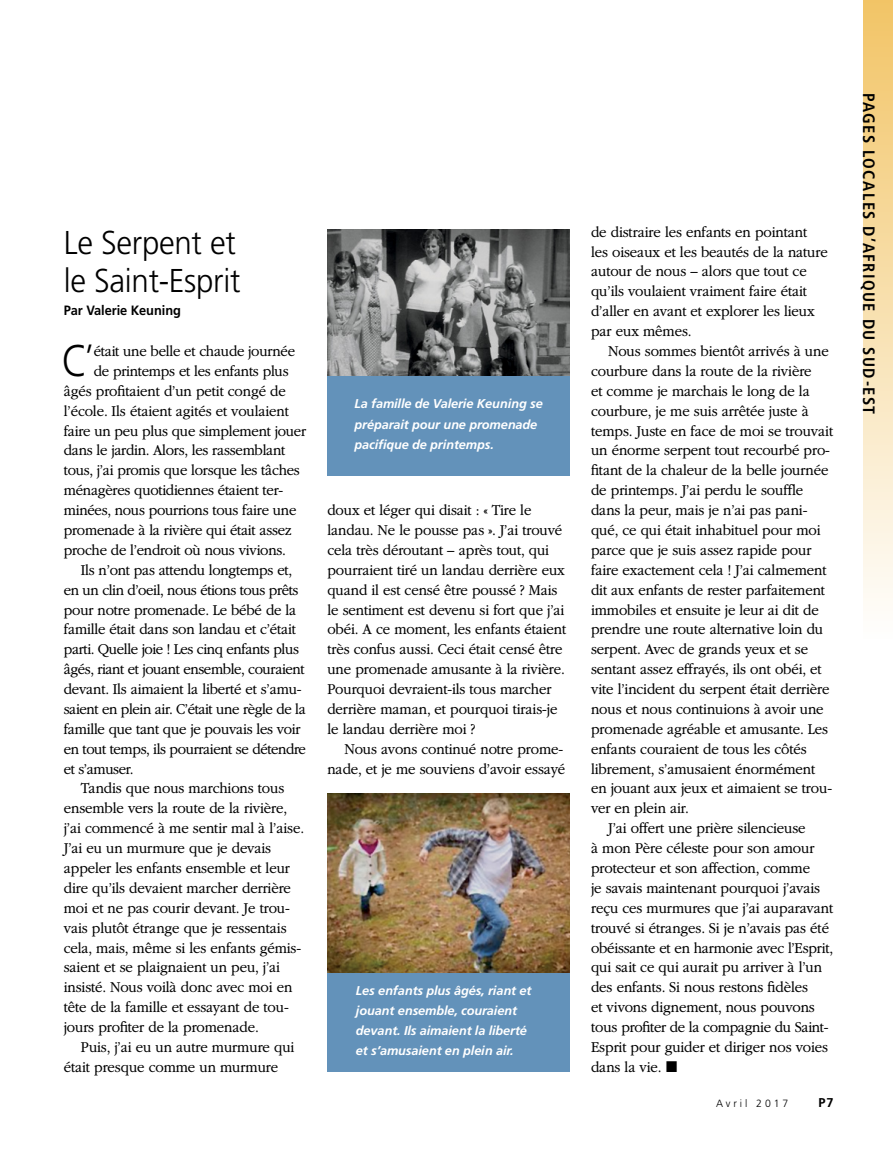
<style>
.page{position:relative;width:893px;height:1161px;background:#fff}
.page>*{position:absolute;margin:0;border:0;box-sizing:border-box;transform-origin:0 0}
.ARTCL_para_first_NEW{font:300 44.25px "Frutigerlds Lat";color:#000;scale:.88 1}
.FIGimg_title{font:300 33px/37.5px "Frutigerlds Lat";letter-spacing:-.01em;color:#000;scale:.95 1}
.t1{font:700 condensed 16.5px "Frutigerlds Lat";letter-spacing:.085em;color:#000}
.ARTCL_para_NEWS{font:300 15.75px/20px "Garamondlds Lat Plus";letter-spacing:-.01em;color:#000;scale:.95 1}
.ARTCL_para_NEWS-2{font:300 15.75px/20px "Garamondlds Lat Plus";letter-spacing:-.03em;color:#000;scale:.95 1}
.ARTCL_para_first_NEW-2{font:300 15.75px "Garamondlds Lat Plus";letter-spacing:-.02em;color:#000;scale:.95 1}
.ARTCL-BY_para_first{font:700 13.5px "Frutigerlds Lat";letter-spacing:-.005em;color:#000;scale:.95 1}
.FIGimg_CAP_para_NEWS{font:italic 700 12.75px/20.2px "Frutigerlds Lat";letter-spacing:-.01em;color:#fff}
.t2{font:700 12.75px "Frutigerlds Lat";color:#000}
.t3{font:300 10.5px "Frutigerlds Lat";letter-spacing:.28em;color:#000}
.s1{font-size:37.95px}
</style>
<div class="page">
<div style="left:863px;top:0;width:30px;height:639px;background:linear-gradient(to bottom,#f2c466,#fefefd)"></div>
<div style="left:327px;top:376px;width:243px;height:99px;background:#6392ba"></div>
<img style="left:327px;top:230px;width:243px;height:146px">
<div style="left:327px;top:972px;width:243px;height:100px;background:#6392ba"></div>
<img style="left:327px;top:793px;width:243px;height:179px">
<p class="FIGimg_title" style="left:64px;top:224px;width:188px">Le Serpent et le Saint-Esprit</p>
<p class="ARTCL-BY_para_first" style="left:64px;top:300px;width:125px">Par Valerie Keuning</p>
<p class="ARTCL_para_first_NEW" style="left:62px;top:328px;width:38px">C<span class="s1">’</span></p>
<p class="ARTCL_para_first_NEW-2" style="left:94px;top:340px;width:213px">était une belle et chaude journée</p>
<p class="ARTCL_para_first_NEW-2" style="left:94px;top:359px;width:207px">de printemps et les enfants plus</p>
<p class="ARTCL_para_first_NEW-2" style="left:64px;top:379px;width:235px">âgés profitaient d’un petit congé de</p>
<p class="ARTCL_para_first_NEW-2" style="left:64px;top:399px;width:239px">l’école. Ils étaient agités et voulaient</p>
<p class="ARTCL_para_first_NEW-2" style="left:64px;top:419px;width:257px">faire un peu plus que simplement jouer</p>
<p class="ARTCL_para_first_NEW-2" style="left:64px;top:439px;width:235px">dans le jardin. Alors, les rassemblant</p>
<p class="ARTCL_para_first_NEW-2" style="left:64px;top:459px;width:250px">tous, j’ai promis que lorsque les tâches</p>
<p class="ARTCL_para_first_NEW-2" style="left:64px;top:479px;width:232px">ménagères quotidiennes étaient ter-</p>
<p class="ARTCL_para_first_NEW-2" style="left:64px;top:499px;width:246px">minées, nous pourrions tous faire une</p>
<p class="ARTCL_para_first_NEW-2" style="left:64px;top:519px;width:242px">promenade à la rivière qui était assez</p>
<p class="ARTCL_para_first_NEW-2" style="left:64px;top:538px;width:235px">proche de l’endroit où nous vivions.</p>
<p class="ARTCL_para_NEWS-2" style="left:64px;top:559px;width:257px;text-indent:17px">Ils n’ont pas attendu longtemps et, en un clin d’oeil, nous étions tous prêts pour notre promenade. Le bébé de la famille était dans son landau et c’était parti. Quelle joie ! Les cinq enfants plus âgés, riant et jouant ensemble, couraient devant. Ils aimaient la liberté et s’amu&shy;saient en plein air. C’était une règle de la famille que tant que je pouvais les voir en tout temps, ils pourraient se détendre et s’amuser.</p>
<p class="ARTCL_para_NEWS" style="left:64px;top:778px;width:255px;text-indent:17px">Tandis que nous marchions tous ensemble vers la route de la rivière, j’ai commencé à me sentir mal à l’aise.<br>J’ai eu un murmure que je devais appeler les enfants ensemble et leur dire qu’ils devaient marcher derrière moi et ne pas courir devant. Je trou&shy;vais plutôt étrange que je ressentais cela, mais, même si les enfants gémis&shy;saient et se plaignaient un peu, j’ai insisté. Nous voilà donc avec moi en tête de la famille et essayant de tou&shy;jours profiter de la promenade.</p>
<p class="ARTCL_para_NEWS" style="left:64px;top:1037px;width:244px;text-indent:17px">Puis, j’ai eu un autre murmure qui était presque comme un murmure</p>
<p class="FIGimg_CAP_para_NEWS" style="left:355px;top:393px;width:190px">La famille de Valerie Keuning se préparait pour une promenade pacifique de printemps.</p>
<p class="ARTCL_para_NEWS" style="left:327px;top:500px;width:253px">doux et léger qui disait : « Tire le landau. Ne le pousse pas ». J’ai trouvé cela très déroutant – après tout, qui pourraient tiré un landau derrière eux quand il est censé être poussé ? Mais le sentiment est devenu si fort que j’ai obéi. A ce moment, les enfants étaient très confus aussi. Ceci était censé être une promenade amusante à la rivière.<br>Pourquoi devraient-ils tous marcher derrière maman, et pourquoi tirais-je le landau derrière moi ?</p>
<p class="ARTCL_para_NEWS" style="left:327px;top:738px;width:252px;text-align:right">Nous avons continué notre prome&shy;nade, et je me souviens d’avoir essayé</p>
<p class="FIGimg_CAP_para_NEWS" style="left:356px;top:980px;width:177px">Les enfants plus âgés, riant et jouant ensemble, couraient devant. Ils aimaient la liberté et s’amusaient en plein air.</p>
<p class="ARTCL_para_NEWS" style="left:591px;top:221px;width:251px">de distraire les enfants en pointant les oiseaux et les beautés de la nature autour de nous – alors que tout ce qu’ils voulaient vraiment faire était d’aller en avant et explorer les lieux par eux mêmes.</p>
<p class="ARTCL_para_NEWS" style="left:591px;top:341px;width:256px;text-indent:17px">Nous sommes bientôt arrivés à une courbure dans la route de la rivière<br>et comme je marchais le long de la courbure, je me suis arrêtée juste à temps. Juste en face de moi se trouvait un énorme serpent tout recourbé pro&shy;fitant de la chaleur de la belle journée de printemps. J’ai perdu le souffle dans la peur, mais je n’ai pas pani&shy;qué, ce qui était inhabituel pour moi parce que je suis assez rapide pour faire exactement cela ! J’ai calmement dit aux enfants de rester parfaitement immobiles et ensuite je leur ai dit de prendre une route alternative loin du serpent. Avec de grands yeux et se sentant assez effrayés, ils ont obéi, et vite l’incident du serpent était derrière nous et nous continuions à avoir une promenade agréable et amusante. Les enfants couraient de tous les côtés librement, s’amusaient énormément en jouant aux jeux et aimaient se trou&shy;ver en plein air.</p>
<p class="ARTCL_para_NEWS" style="left:591px;top:818px;width:257px;text-indent:17px">J’ai offert une prière silencieuse<br>à mon Père céleste pour son amour protecteur et son affection, comme<br>je savais maintenant pourquoi j’avais reçu ces murmures que j’ai auparavant trouvé si étranges. Si je n’avais pas été obéissante et en harmonie avec l’Esprit, qui sait ce qui aurait pu arriver à l’un des enfants. Si nous restons fidèles<br>et vivons dignement, nous pouvons tous profiter de la compagnie du Saint-Esprit pour guider et diriger nos voies dans la vie. ◼</p>
<p class="t3" style="left:716px;top:1095px;width:74px">Avril 2017</p>
<p class="t2" style="left:819px;top:1092px;width:16px">P7</p>
<p class="t1" style="left:881px;top:93px;width:323px;rotate:90deg">PAGES LOCALES D’AFRIQUE DU SUD-EST</p>
</div>
